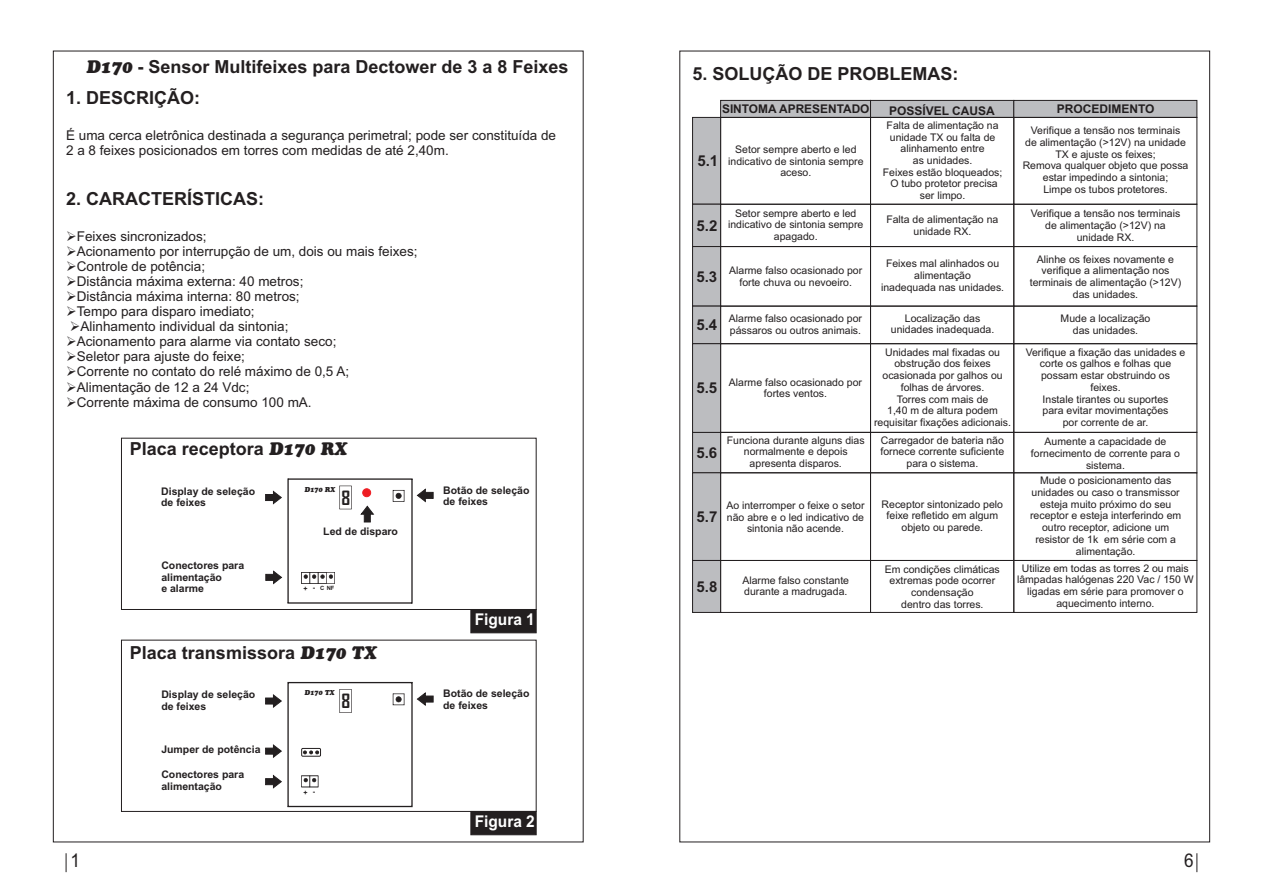
<style>
.page{position:relative;width:1263px;height:893px;background:#fff}
.page>*{position:absolute;margin:0;border:0;box-sizing:border-box;transform-origin:0 0}
.t1{font:18.9px "Arial";color:#231f20;scale:.91 1}
.t2{font:700 18.9px "Agency FB";color:#231f20}
.t3{font:700 18px "Arial";color:#231f20}
.t4{font:700 16.2px "Arial";color:#fff;scale:.95 1}
.t5{font:700 15px "Arial";color:#231f20}
.t6{font:13.5px/15.1px "Arial";color:#231f20}
.t7{font:700 12px "Arial";color:#231f20}
.t8{font:10.5px/11.7px "Arial";color:#231f20;text-align:center}
.t9{font:700 10.5px/11.7px "Arial";color:#231f20}
.t10{font:italic 7.05px "Cupertino Plain";color:#231f20}
.t11{font:700 7.05px "Arial";color:#231f20}
.t12{font:700 5.85px "Arial";color:#231f20}
.s1{font-family:"Cupertino Plain";font-weight:400;font-style:italic}
.s2{font-size:7.05px}
</style>
<div class="page">
<svg style="left:1197px;top:853px;width:1px;height:19px"></svg>
<svg style="left:265px;top:478px;width:168px;height:126px"></svg>
<div style="left:362px;top:488px;width:9px;height:9px;background:#ee1d23;border:1px solid #ee1d23;border-radius:50%"></div>
<svg style="left:66px;top:853px;width:1px;height:19px"></svg>
<div style="left:470px;top:610px;width:66px;height:23px;background:#231f20"></div>
<div style="left:121px;top:438px;width:415px;height:172px;border:1px solid #231f20"></div>
<svg style="left:265px;top:682px;width:168px;height:125px"></svg>
<div style="left:470px;top:812px;width:66px;height:23px;background:#231f20"></div>
<div style="left:121px;top:640px;width:415px;height:172px;border:1px solid #231f20"></div>
<svg style="left:692px;top:100px;width:505px;height:513px"></svg>
<h2 class="t3" style="left:86px;top:60px;width:484px"><span class="s1">D170</span> - Sensor Multifeixes para Dectower de 3 a 8 Feixes</h2>
<h2 class="t3" style="left:66px;top:91px;width:136px">1. DESCRIÇÃO:</h2>
<p class="t6" style="left:66px;top:129px;width:491px">É uma cerca eletrônica destinada a segurança perimetral; pode ser constituída de<br>2 a 8 feixes posicionados em torres com medidas de até 2,40m.</p>
<h2 class="t3" style="left:66px;top:191px;width:199px">2. CARACTERÍSTICAS:</h2>
<p class="t6" style="left:77px;top:230px;width:131px">Feixes sincronizados;</p>
<p class="t6" style="left:77px;top:245px;width:342px">Acionamento por interrupção de um, dois ou mais feixes;</p>
<p class="t6" style="left:77px;top:260px;width:130px">Controle de potência;</p>
<p class="t6" style="left:77px;top:275px;width:228px">Distância máxima externa: 40 metros;</p>
<p class="t6" style="left:77px;top:290px;width:224px">Distância máxima interna: 80 metros;</p>
<p class="t6" style="left:77px;top:305px;width:179px">Tempo para disparo imediato;</p>
<p class="t6" style="left:81px;top:320px;width:209px">Alinhamento individual da sintonia;</p>
<p class="t6" style="left:77px;top:335px;width:261px">Acionamento para alarme via contato seco;</p>
<p class="t6" style="left:77px;top:350px;width:170px">Seletor para ajuste do feixe;</p>
<p class="t6" style="left:77px;top:365px;width:274px">Corrente no contato do relé máximo de 0,5 A;</p>
<p class="t6" style="left:77px;top:380px;width:236px">Alimentação de 12 a 24 Vdc;<br>Corrente máxima de consumo 100 mA.</p>
<h2 class="t3" style="left:130px;top:442px;width:219px">Placa receptora <span class="s1">D170 RX</span></h2>
<p class="t9" style="left:161px;top:486px;width:95px">Display de seleção de feixes</p>
<p class="t9" style="left:161px;top:560px;width:84px">Conectores para alimentação<br>e alarme</p>
<p class="t10" style="left:304px;top:486px;width:32px">D170 RX</p>
<p class="t9" style="left:443px;top:485px;width:88px">Botão de seleção de feixes</p>
<h1 class="t2" style="left:341px;top:490px;width:10px">8</h1>
<p class="t9" style="left:323px;top:526px;width:76px">Led de disparo</p>
<p class="t12" style="left:304px;top:586px;width:32px"><span class="s2">+ -</span> CNF</p>
<h3 class="t4" style="left:475px;top:613px;width:65px">Figura 1</h3>
<h2 class="t3" style="left:130px;top:646px;width:248px">Placa transmissora <span class="s1">D170 TX</span></h2>
<h1 class="t1" style="left:70px;top:853px;width:12px">1</h1>
<p class="t9" style="left:161px;top:689px;width:95px">Display de seleção de feixes</p>
<p class="t9" style="left:161px;top:745px;width:101px">Jumper de potência</p>
<p class="t9" style="left:161px;top:769px;width:84px">Conectores para alimentação</p>
<p class="t10" style="left:304px;top:690px;width:32px">D170 TX</p>
<p class="t9" style="left:443px;top:689px;width:88px">Botão de seleção de feixes</p>
<h1 class="t2" style="left:341px;top:694px;width:10px">8</h1>
<p class="t11" style="left:304px;top:789px;width:13px">+ -</p>
<h3 class="t4" style="left:475px;top:815px;width:65px">Figura 2</h3>
<h2 class="t3" style="left:692px;top:67px;width:268px">5. SOLUÇÃO DE PROBLEMAS:</h2>
<p class="t8" style="left:883px;top:120px;width:121px">Falta de alimentação na unidade TX ou falta de alinhamento entre<br>as unidades.<br>Feixes estão bloqueados;<br>O tubo protetor precisa ser limpo.</p>
<p class="t7" style="left:722px;top:104px;width:149px">SINTOMA APRESENTADO</p>
<p class="t7" style="left:889px;top:106px;width:107px">POSSÍVEL CAUSA</p>
<p class="t7" style="left:1057px;top:104px;width:99px">PROCEDIMENTO</p>
<p class="t8" style="left:1023px;top:126px;width:167px">Verifique a tensão nos terminais<br>de alimentação (&gt;12V) na unidade<br>TX e ajuste os feixes;<br>Remova qualquer objeto que possa estar impedindo a sintonia;<br>Limpe os tubos protetores.</p>
<p class="t8" style="left:1031px;top:209px;width:151px">Verifique a tensão nos terminais de alimentação (&gt;12V) na unidade RX.</p>
<p class="t8" style="left:1030px;top:254px;width:153px">Alinhe os feixes novamente e verifique a alimentação nos terminais de alimentação (&gt;12V) das unidades.</p>
<p class="t8" style="left:1060px;top:314px;width:91px">Mude a localização das unidades.</p>
<p class="t8" style="left:728px;top:144px;width:137px">Setor sempre aberto e led indicativo de sintonia sempre aceso.</p>
<p class="t8" style="left:728px;top:208px;width:137px">Setor sempre aberto e led indicativo de sintonia sempre apagado.</p>
<p class="t8" style="left:729px;top:266px;width:135px">Alarme falso ocasionado por forte chuva ou nevoeiro.</p>
<p class="t8" style="left:729px;top:313px;width:135px;text-align:left">Alarme falso ocasionado por pássaros ou outros animais.</p>
<h3 class="t5" style="left:697px;top:155px;width:22px">5.1</h3>
<p class="t8" style="left:886px;top:215px;width:114px">Falta de alimentação na unidade RX.</p>
<h3 class="t5" style="left:696px;top:220px;width:22px">5.2</h3>
<h3 class="t5" style="left:696px;top:271px;width:22px">5.3</h3>
<h3 class="t5" style="left:696px;top:319px;width:22px">5.4</h3>
<p class="t8" style="left:881px;top:259px;width:125px">Feixes mal alinhados ou alimentação<br>inadequada nas unidades.</p>
<p class="t8" style="left:891px;top:313px;width:105px">Localização das unidades inadequada.</p>
<h3 class="t5" style="left:696px;top:382px;width:22px">5.5</h3>
<p class="t8" style="left:729px;top:377px;width:135px">Alarme falso ocasionado por fortes ventos.</p>
<h3 class="t5" style="left:696px;top:447px;width:22px">5.6</h3>
<h3 class="t5" style="left:696px;top:511px;width:22px">5.7</h3>
<p class="t8" style="left:727px;top:435px;width:139px">Funciona durante alguns dias normalmente e depois apresenta disparos.</p>
<p class="t8" style="left:726px;top:500px;width:140px">Ao interromper o feixe o setor não abre e o led indicativo de sintonia não acende.</p>
<h3 class="t5" style="left:696px;top:581px;width:22px">5.8</h3>
<p class="t8" style="left:742px;top:575px;width:108px;text-align:left">Alarme falso constante durante a madrugada.</p>
<p class="t8" style="left:874px;top:347px;width:139px">Unidades mal fixadas ou obstrução dos feixes ocasionada por galhos ou folhas de árvores.<br>Torres com mais de<br>1,40 m de altura podem requisitar fixações adicionais.</p>
<p class="t8" style="left:1026px;top:347px;width:161px">Verifique a fixação das unidades e corte os galhos e folhas que possam estar obstruindo os feixes.<br>Instale tirantes ou suportes<br>para evitar movimentações<br>por corrente de ar.</p>
<p class="t8" style="left:880px;top:435px;width:125px">Carregador de bateria não fornece corrente suficiente para o sistema.</p>
<p class="t8" style="left:882px;top:499px;width:123px">Receptor sintonizado pelo feixe refletido em algum objeto ou parede.</p>
<p class="t8" style="left:885px;top:564px;width:116px">Em condições climáticas extremas pode ocorrer condensação<br>dentro das torres.</p>
<p class="t8" style="left:1031px;top:437px;width:151px">Aumente a capacidade de fornecimento de corrente para o sistema.</p>
<p class="t8" style="left:1030px;top:476px;width:153px">Mude o posicionamento das unidades ou caso o transmissor esteja muito próximo do seu receptor e esteja interferindo em outro receptor, adicione um resistor de 1k em série com a alimentação.</p>
<p class="t8" style="left:1017px;top:563px;width:178px">Utilize em todas as torres 2 ou mais lâmpadas halógenas 220 Vac / 150 W ligadas em série para promover o aquecimento interno.</p>
<h1 class="t1" style="left:1184px;top:853px;width:12px">6</h1>
</div>
